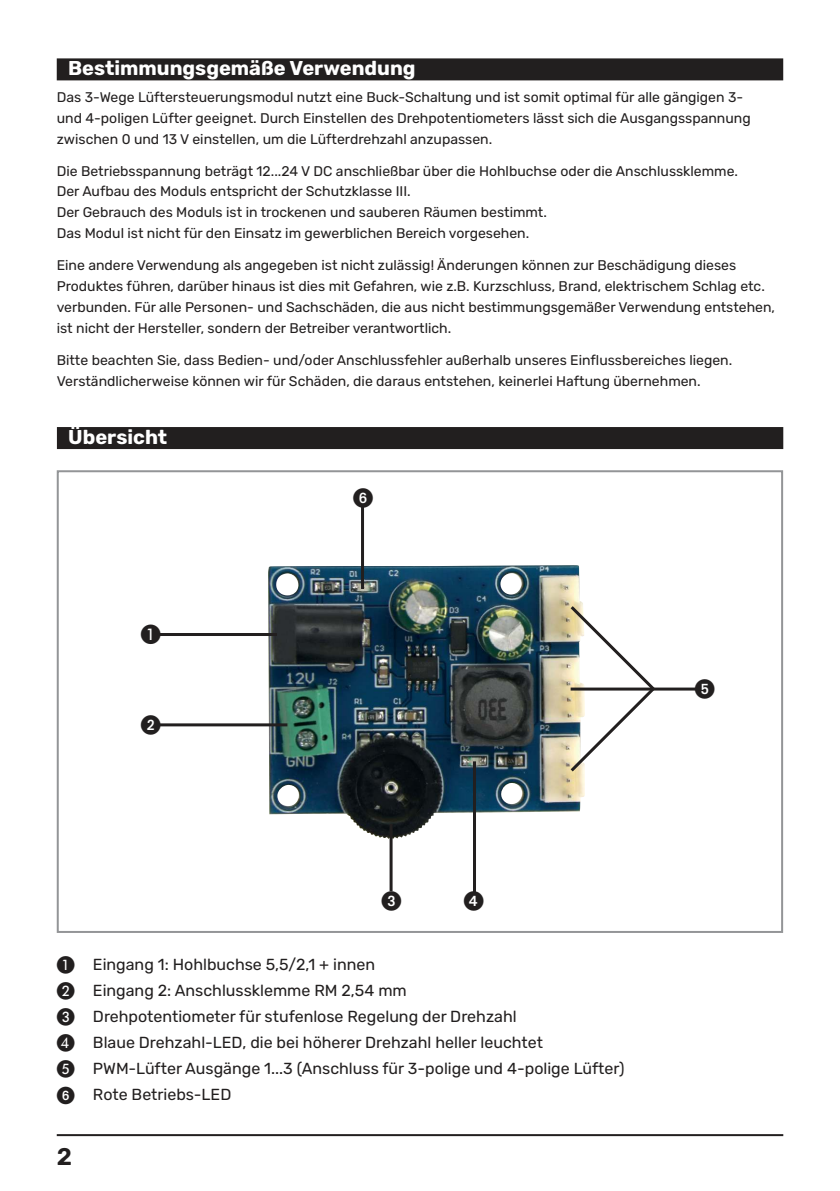
<style>
.page{position:relative;width:840px;height:1191px;background:#fff}
.page>*{position:absolute;margin:0;border:0;box-sizing:border-box;transform-origin:0 0}
.t1{font:600 24px "Rubik";color:#221f1f}
.t2{font:700 20px "Rubik";color:#fff}
.t3{font:16px "Rubik";color:#221f1f}
.t4{font:14px/20.8px "Rubik";color:#221f1f}
</style>
<div class="page">
<hr style="left:57px;top:1134px;width:725px;height:2px;background:#221f1f">
<div style="left:57px;top:58px;width:725px;height:22px;background:#221f1f"></div>
<div style="left:57px;top:427px;width:725px;height:22px;background:#221f1f"></div>
<div style="left:57px;top:470px;width:725px;height:463px;border:2px solid #939597"></div>
<img style="left:268px;top:565px;width:316px;height:274px">
<hr style="left:158px;top:633px;width:119px;height:3px;background:#221f1f">
<hr style="left:361px;top:507px;width:3px;height:82px;background:#221f1f">
<hr style="left:389px;top:823px;width:3px;height:68px;background:#221f1f">
<hr style="left:472px;top:761px;width:3px;height:132px;background:#221f1f">
<hr style="left:158px;top:723px;width:129px;height:3px;background:#221f1f">
<svg style="left:567px;top:603px;width:90px;height:171px"></svg>
<hr style="left:570px;top:687px;width:128px;height:3px;background:#221f1f">
<svg style="left:694px;top:687px;width:5px;height:4px"></svg>
<h2 class="t2" style="left:68px;top:58px;width:349px">Bestimmungsgemäße Verwendung</h2>
<p class="t4" style="left:57px;top:87px;width:695px">Das 3-Wege Lüftersteuerungsmodul nutzt eine Buck-Schaltung und ist somit optimal für alle gängigen 3- und 4-poligen Lüfter geeignet. Durch Einstellen des Drehpotentiometers lässt sich die Ausgangsspannung zwischen 0 und 13 V einstellen, um die Lüfterdrehzahl anzupassen.</p>
<p class="t4" style="left:57px;top:161px;width:682px">Die Betriebsspannung beträgt 12...24 V DC anschließbar über die Hohlbuchse oder die Anschlussklemme.<br>Der Aufbau des Moduls entspricht der Schutzklasse III.<br>Der Gebrauch des Moduls ist in trockenen und sauberen Räumen bestimmt.<br>Das Modul ist nicht für den Einsatz im gewerblichen Bereich vorgesehen.</p>
<p class="t4" style="left:57px;top:255px;width:719px">Eine andere Verwendung als angegeben ist nicht zulässig! Änderungen können zur Beschädigung dieses Produktes führen, darüber hinaus ist dies mit Gefahren, wie z.B. Kurzschluss, Brand, elektrischem Schlag etc. verbunden. Für alle Personen- und Sachschäden, die aus nicht bestimmungsgemäßer Verwendung entstehen, ist nicht der Hersteller, sondern der Betreiber verantwortlich.</p>
<p class="t4" style="left:57px;top:350px;width:676px">Bitte beachten Sie, dass Bedien- und/oder Anschlussfehler außerhalb unseres Einflussbereiches liegen.<br>Verständlicherweise können wir für Schäden, die daraus entstehen, keinerlei Haftung übernehmen.</p>
<h2 class="t2" style="left:68px;top:426px;width:100px">Übersicht</h2>
<p class="t3" style="left:57px;top:956px;width:319px">❶ Eingang 1: Hohlbuchse 5,5/2,1 + innen</p>
<p class="t3" style="left:57px;top:982px;width:351px">❷ Eingang 2: Anschlussklemme RM 2,54 mm</p>
<p class="t3" style="left:57px;top:1008px;width:461px">❸ Drehpotentiometer für stufenlose Regelung der Drehzahl</p>
<p class="t3" style="left:57px;top:1034px;width:487px">❹ Blaue Drehzahl-LED, die bei höherer Drehzahl heller leuchtet</p>
<p class="t3" style="left:57px;top:1060px;width:568px">❺ PWM-Lüfter Ausgänge 1...3 (Anschluss für 3-polige und 4-polige Lüfter)</p>
<p class="t3" style="left:93px;top:1086px;width:140px">Rote Betriebs-LED</p>
<h1 class="t1" style="left:57px;top:1145px;width:17px">2</h1>
</div>
